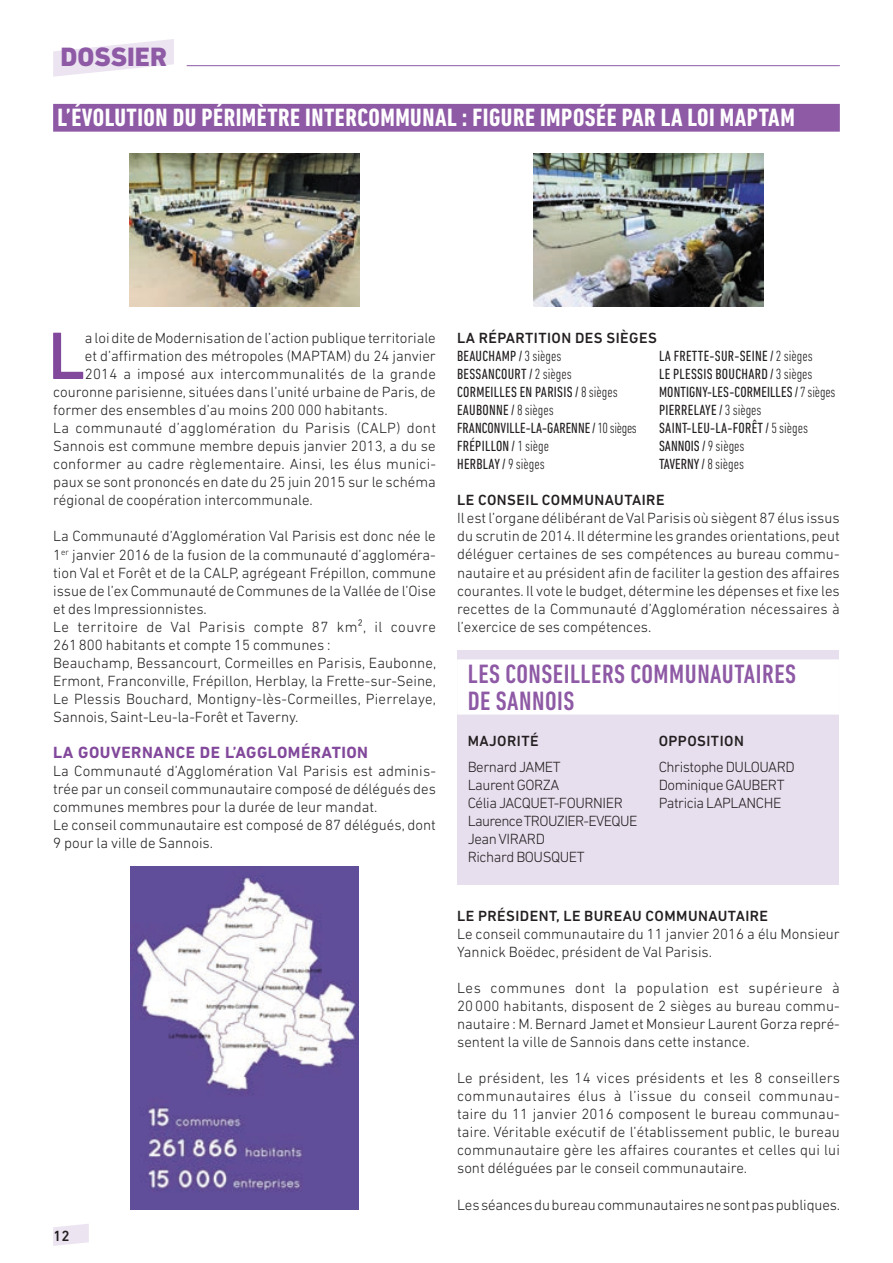
<style>
.page{position:relative;width:893px;height:1263px;background:#fff}
.page>*{position:absolute;margin:0;border:0;box-sizing:border-box;transform-origin:0 0}
.t1{font:500 68.1px "DIN Next LT Pro";color:#82489b}
.t2{font:500 condensed 27px/27px "DIN Next LT Pro";letter-spacing:.02em;color:#8e59a5}
.t3{font:800 27px "DIN Next LT Pro";color:#8e59a5}
.t4{font:700 condensed 25.5px "DIN Next LT Pro";letter-spacing:.02em;color:#fff}
.t5{font:700 16.5px "DIN Next LT Pro";letter-spacing:.03em;color:#82489b}
.t6{font:300 15px/18px "DIN Next LT Pro";color:#231f20}
.t7{font:condensed 15px/18px "DIN Next LT Pro";letter-spacing:.02em;color:#231f20}
.t8{font:300 15px/18px "DIN Next LT Pro";letter-spacing:-.03em;color:#231f20}
.t9{font:500 15px "DIN Next LT Pro";letter-spacing:.03em;color:#231f20}
.t10{font:300 15px "DIN Next LT Pro";letter-spacing:.02em;color:#231f20}
.s1{font-weight:500;font-stretch:normal}
.s2{font-weight:300}
</style>
<div class="page">
<svg style="left:53px;top:39px;width:121px;height:38px"></svg>
<hr style="left:187px;top:65px;width:653px;height:1px;background:#8e59a5">
<svg style="left:53px;top:1224px;width:36px;height:22px"></svg>
<div style="left:457px;top:650px;width:382px;height:234px;background:#e7dfee"></div>
<div style="left:457px;top:659px;width:382px;height:28px;background:#fff"></div>
<div style="left:457px;top:686px;width:382px;height:28px;background:#fff"></div>
<div style="left:53px;top:104px;width:787px;height:28px;background:#8e59a5"></div>
<img style="left:130px;top:866px;width:229px;height:344px">
<img style="left:533px;top:154px;width:231px;height:153px">
<img style="left:129px;top:154px;width:231px;height:153px">
<h2 class="t3" style="left:61px;top:41px;width:108px">DOSSIER</h2>
<h3 class="t4" style="left:58px;top:103px;width:739px">L’ÉVOLUTION DU PÉRIMÈTRE INTERCOMMUNAL : FIGURE IMPOSÉE PAR LA LOI MAPTAM</h3>
<h1 class="t1" style="left:48px;top:316px;width:38px">L</h1>
<p class="t6" style="left:85px;top:329px;width:352px">a loi dite de Modernisation de l’action publique territoriale</p>
<p class="t6" style="left:85px;top:347px;width:352px">et d’affirmation des métropoles (MAPTAM) du 24 janvier</p>
<p class="t6" style="left:85px;top:365px;width:353px">2014 a imposé aux intercommunalités de la grande</p>
<p class="t6" style="left:53px;top:383px;width:384px">couronne parisienne, situées dans l’unité urbaine de Paris, de</p>
<p class="t6" style="left:53px;top:401px;width:336px">former des ensembles d’au moins 200 000 habitants.</p>
<p class="t10" style="left:53px;top:419px;width:384px">La communauté d’agglomération du Parisis (CALP) dont</p>
<p class="t6" style="left:53px;top:437px;width:384px">Sannois est commune membre depuis janvier 2013, a du se</p>
<p class="t6" style="left:53px;top:455px;width:384px">conformer au cadre règlementaire. Ainsi, les élus munici-</p>
<p class="t6" style="left:53px;top:473px;width:384px">paux se sont prononcés en date du 25 juin 2015 sur le schéma</p>
<p class="t6" style="left:53px;top:491px;width:261px">régional de coopération intercommunale.</p>
<p class="t6" style="left:53px;top:527px;width:385px">La Communauté d’Agglomération Val Parisis est donc née le 1<sup>er</sup> janvier 2016 de la fusion de la communauté d’aggloméra&shy;tion Val et Forêt et de la CALP, agrégeant Frépillon, commune issue de l’ex Communauté de Communes de la Vallée de l’Oise et des Impressionnistes.<br>Le territoire de Val Parisis compte 87 km², il couvre 261800 habitants et compte 15 communes :<br>Beauchamp, Bessancourt, Cormeilles en Parisis, Eaubonne, Ermont, Franconville, Frépillon, Herblay, la Frette-sur-Seine, Le Plessis Bouchard, Montigny-lès-Cormeilles, Pierrelaye, Sannois, Saint-Leu-la-Forêt et Taverny.</p>
<p class="t5" style="left:53px;top:743px;width:316px">LA GOUVERNANCE DE L’AGGLOMÉRATION</p>
<p class="t6" style="left:53px;top:762px;width:384px">La Communauté d’Agglomération Val Parisis est adminis&shy;trée par un conseil communautaire composé de délégués des communes membres pour la durée de leur mandat.<br>Le conseil communautaire est composé de 87 délégués, dont 9 pour la ville de Sannois.</p>
<p class="t9" style="left:53px;top:1227px;width:18px">12</p>
<p class="t7" style="left:457px;top:329px;width:201px"><span class="s1">LA RÉPARTITION DES SIÈGES<br></span>BEAUCHAMP / <span class="s2">3 sièges<br></span>BESSANCOURT / <span class="s2">2 sièges<br></span>CORMEILLES EN PARISIS / <span class="s2">8 sièges<br></span>EAUBONNE / <span class="s2">8 sièges<br></span>FRANCONVILLE-LA-GARENNE / <span class="s2">10 sièges<br></span>FRÉPILLON / <span class="s2">1 siège<br></span>HERBLAY / <span class="s2">9 sièges</span></p>
<p class="t7" style="left:659px;top:347px;width:178px">LA FRETTE-SUR-SEINE / <span class="s2">2 sièges<br></span>LE PLESSIS BOUCHARD / <span class="s2">3 sièges<br></span>MONTIGNY-LES-CORMEILLES / <span class="s2">7 sièges<br></span>PIERRELAYE / <span class="s2">3 sièges<br></span>SAINT-LEU-LA-FORÊT / <span class="s2">5 sièges<br></span>SANNOIS / <span class="s2">9 sièges<br></span>TAVERNY / <span class="s2">8 sièges</span></p>
<p class="t9" style="left:457px;top:491px;width:209px">LE CONSEIL COMMUNAUTAIRE</p>
<p class="t6" style="left:457px;top:509px;width:384px;text-align:justify">Il est l’organe délibérant de Val Parisis où siègent 87 élus issus du scrutin de 2014. Il détermine les grandes orientations, peut déléguer certaines de ses compétences au bureau commu&shy;nautaire et au président afin de faciliter la gestion des affaires courantes. Il vote le budget, détermine les dépenses et fixe les recettes de la Communauté d’Agglomération nécessaires à l’exercice de ses compétences.</p>
<h2 class="t2" style="left:468px;top:660px;width:330px">LES CONSEILLERS COMMUNAUTAIRES<br>DE SANNOIS</h2>
<p class="t9" style="left:468px;top:732px;width:72px">MAJORITÉ</p>
<p class="t8" style="left:468px;top:758px;width:171px">Bernard JAMET<br>Laurent GORZA<br>Célia JACQUET-FOURNIER<br>Laurence TROUZIER-EVEQUE<br>Jean VIRARD<br>Richard BOUSQUET</p>
<p class="t9" style="left:659px;top:732px;width:87px">OPPOSITION</p>
<p class="t8" style="left:659px;top:758px;width:138px">Christophe DULOUARD<br>Dominique GAUBERT<br>Patricia LAPLANCHE</p>
<p class="t9" style="left:457px;top:907px;width:313px">LE PRÉSIDENT, LE BUREAU COMMUNAUTAIRE</p>
<p class="t6" style="left:457px;top:924px;width:384px">Le conseil communautaire du 11 janvier 2016 a élu Monsieur<br>Yannick Boëdec, président de Val Parisis.</p>
<p class="t6" style="left:457px;top:978px;width:384px;text-align:justify">Les communes dont la population est supérieure à 20 000 habitants, disposent de 2 sièges au bureau commu&shy;nautaire : M. Bernard Jamet et Monsieur Laurent Gorza repré&shy;sentent la ville de Sannois dans cette instance.</p>
<p class="t6" style="left:457px;top:1069px;width:384px;text-align:justify">Le président, les 14 vices présidents et les 8 conseillers communautaires élus à l’issue du conseil communau&shy;taire du 11 janvier 2016 composent le bureau communau&shy;taire. Véritable exécutif de l’établissement public, le bureau communautaire gère les affaires courantes et celles qui lui sont déléguées par le conseil communautaire.</p>
<p class="t6" style="left:457px;top:1195px;width:385px">Les séances du bureau communautaires ne sont pas publiques.</p>
</div>
